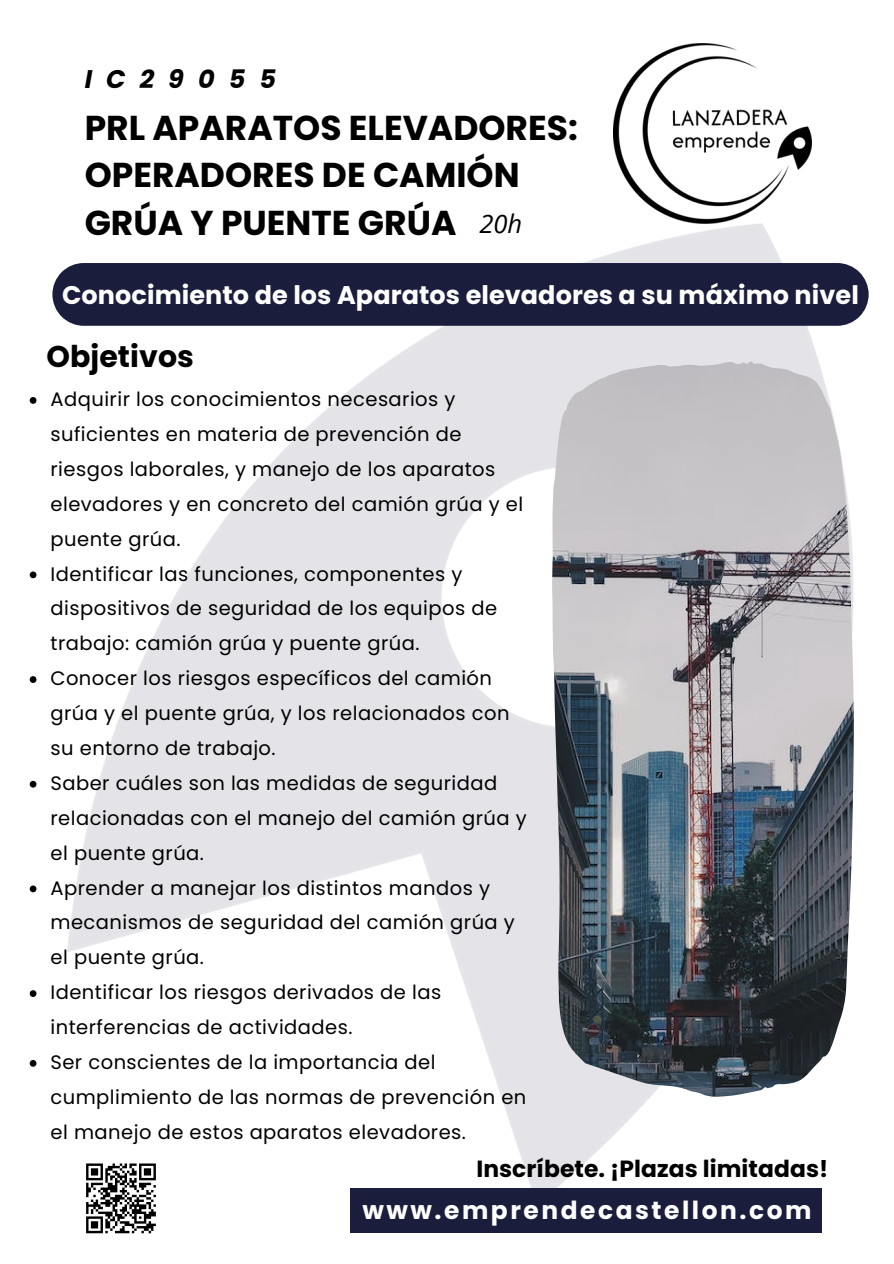
<style>
.page{position:relative;width:894px;height:1264px;background:#fff}
.page>*{position:absolute;margin:0;border:0;box-sizing:border-box;transform-origin:0 0}
.t1{font:700 34.5px/47.2px "Poppins";color:#000}
.t2{font:700 30px "Poppins";letter-spacing:.005em;color:#000}
.t3{font:700 25.5px "Poppins";letter-spacing:.005em;color:#fff}
.t4{font:italic 700 25.5px "Poppins";letter-spacing:.55em;color:#000}
.t5{font:italic 25.5px "Open Sans";color:#000}
.t6{font:700 24.9px "Poppins";letter-spacing:.1em;color:#fff}
.t7{font:700 23.4px "Poppins";letter-spacing:.005em;color:#000}
.t8{font:19.5px/34.8px "Poppins";letter-spacing:.025em;color:#000}
</style>
<div class="page">
<img style="left:67px;top:223px;width:755px;height:981px">
<img style="left:613px;top:43px;width:198px;height:180px">
<div style="left:52px;top:263px;width:816px;height:63px;background:#1a1d3c"></div>
<img style="left:552px;top:361px;width:301px;height:735px">
<div style="left:350px;top:1187px;width:471px;height:45px;background:#1a1d3c"></div>
<svg style="left:30px;top:397px;width:6px;height:7px"></svg>
<svg style="left:30px;top:571px;width:6px;height:7px"></svg>
<svg style="left:30px;top:676px;width:6px;height:7px"></svg>
<svg style="left:30px;top:780px;width:6px;height:7px"></svg>
<svg style="left:30px;top:885px;width:6px;height:7px"></svg>
<svg style="left:30px;top:990px;width:6px;height:6px"></svg>
<svg style="left:30px;top:1060px;width:6px;height:6px"></svg>
<div style="left:81px;top:1158px;width:80px;height:79px;background:#fff"></div>
<svg style="left:86px;top:1163px;width:70px;height:71px"></svg>
<h5 class="t4" style="left:85px;top:61px;width:193px">IC29055</h5>
<p class="t1" style="left:85px;top:104px;width:494px">PRL APARATOS ELEVADORES:<br>OPERADORES DE CAMIÓN<br>GRÚA Y PUENTE GRÚA</p>
<p class="t5" style="left:479px;top:206px;width:44px">20h</p>
<h3 class="t3" style="left:62px;top:277px;width:798px">Conocimiento de los Aparatos elevadores a su máximo nivel</h3>
<h4 class="t2" style="left:46px;top:335px;width:149px">Objetivos</h4>
<h4 class="t8" style="left:50px;top:382px;width:474px">Adquirir los conocimientos necesarios y suficientes en materia de prevención de riesgos laborales, y manejo de los aparatos elevadores y en concreto del camión grúa y el puente grúa.</h4>
<h2 class="t8" style="left:50px;top:556px;width:448px">Identificar las funciones, componentes y dispositivos de seguridad de los equipos de trabajo: camión grúa y puente grúa.</h2>
<p class="t8" style="left:50px;top:661px;width:460px">Conocer los riesgos específicos del camión grúa y el puente grúa, y los relacionados con su entorno de trabajo.</p>
<p class="t8" style="left:50px;top:765px;width:477px">Saber cuáles son las medidas de seguridad relacionadas con el manejo del camión grúa y el puente grúa.</p>
<p class="t8" style="left:50px;top:870px;width:466px">Aprender a manejar los distintos mandos y mecanismos de seguridad del camión grúa y el puente grúa.</p>
<p class="t8" style="left:50px;top:974px;width:392px">Identificar los riesgos derivados de las interferencias de actividades.</p>
<p class="t8" style="left:50px;top:1044px;width:477px">Ser conscientes de la importancia del cumplimiento de las normas de prevención en el manejo de estos aparatos elevadores.</p>
<h1 class="t7" style="left:476px;top:1151px;width:353px">Inscríbete. ¡Plazas limitadas!</h1>
<p class="t6" style="left:362px;top:1192px;width:450px">www.emprendecastellon.com</p>
</div>
